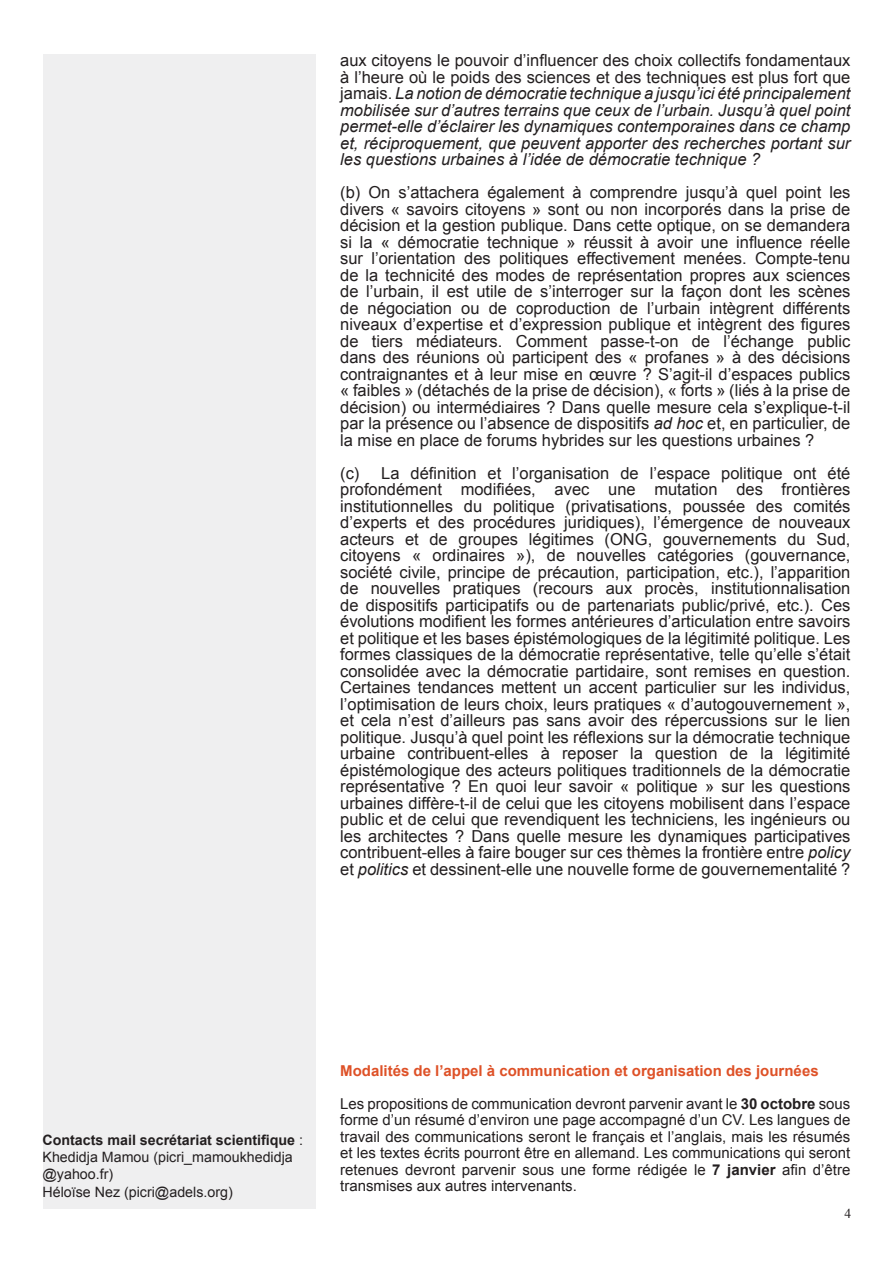
<style>
.page{position:relative;width:893px;height:1263px;background:#fff}
.page>*{position:absolute;margin:0;border:0;box-sizing:border-box;transform-origin:0 0}
.t1{font:16.5px/16.5px "Arial";color:#231f20;text-align:justify}
.t2{font:italic 16.5px/16.5px "Arial";color:#231f20;text-align:justify}
.t3{font:15px/16.5px "Arial";color:#231f20;text-align:justify}
.t4{font:700 15px "Arial";color:#de5127}
.t5{font:14.25px/17.1px "Arial";color:#231f20}
.t6{font:13.5px "Times New Roman";color:#231f20}
.s1{font-style:normal}
.s2{font-style:italic}
.s3{font-weight:700}
</style>
<div class="page">
<div style="left:43px;top:54px;width:272px;height:1155px;background:#efeff0"></div>
<p class="t2" style="left:340px;top:52px;width:512px"><span class="s1">aux citoyens le pouvoir d’influencer des choix collectifs fondamentaux à l’heure où le poids des sciences et des techniques est plus fort que jamais.</span> La notion de démocratie technique a jusqu’ici été principalement mobilisée sur d’autres terrains que ceux de l’urbain. Jusqu’à quel point permet-elle d’éclairer les dynamiques contemporaines dans ce champ et, réciproquement, que peuvent apporter des recherches portant sur les questions urbaines à l’idée de démocratie technique ?</p>
<p class="t1" style="left:340px;top:184px;width:512px">(b) On s’attachera également à comprendre jusqu’à quel point les divers « savoirs citoyens » sont ou non incorporés dans la prise de décision et la gestion publique. Dans cette optique, on se demandera si la « démocratie technique » réussit à avoir une influence réelle sur l’orientation des politiques effectivement menées. Compte-tenu de la technicité des modes de représentation propres aux sciences de l’urbain, il est utile de s’interroger sur la façon dont les scènes de négociation ou de coproduction de l’urbain intègrent différents niveaux d’expertise et d’expression publique et intègrent des figures de tiers médiateurs. Comment passe-t-on de l’échange public dans des réunions où participent des « profanes » à des décisions contraignantes et à leur mise en œuvre ? S’agit-il d’espaces publics « faibles » (détachés de la prise de décision), « forts » (liés à la prise de décision) ou intermédiaires ? Dans quelle mesure cela s’explique-t-il par la présence ou l’absence de dispositifs <span class="s2">ad hoc</span> et, en particulier, de la mise en place de forums hybrides sur les questions urbaines ?</p>
<p class="t1" style="left:340px;top:465px;width:512px">(c) La définition et l’organisation de l’espace politique ont été profondément modifiées, avec une mutation des frontières institutionnelles du politique (privatisations, poussée des comités d’experts et des procédures juridiques), l’émergence de nouveaux acteurs et de groupes légitimes (ONG, gouvernements du Sud, citoyens « ordinaires »), de nouvelles catégories (gouvernance, société civile, principe de précaution, participation, etc.), l’apparition de nouvelles pratiques (recours aux procès, institutionnalisation de dispositifs participatifs ou de partenariats public/privé, etc.). Ces évolutions modifient les formes antérieures d’articulation entre savoirs et politique et les bases épistémologiques de la légitimité politique. Les formes classiques de la démocratie représentative, telle qu’elle s’était consolidée avec la démocratie partidaire, sont remises en question.<br>Certaines tendances mettent un accent particulier sur les individus, l’optimisation de leurs choix, leurs pratiques « d’autogouvernement », et cela n’est d’ailleurs pas sans avoir des répercussions sur le lien politique. Jusqu’à quel point les réflexions sur la démocratie technique urbaine contribuent-elles à reposer la question de la légitimité épistémologique des acteurs politiques traditionnels de la démocratie représentative ? En quoi leur savoir « politique » sur les questions urbaines diffère-t-il de celui que les citoyens mobilisent dans l’espace public et de celui que revendiquent les techniciens, les ingénieurs ou les architectes ? Dans quelle mesure les dynamiques participatives contribuent-elles à faire bouger sur ces thèmes la frontière entre <span class="s2">policy </span>et <span class="s2">politics</span> et dessinent-elle une nouvelle forme de gouvernementalité ?</p>
<p class="t5" style="left:43px;top:1132px;width:262px"><span class="s3">Contacts mail secrétariat scientifique</span> :<br>Khedidja Mamou (picri_mamoukhedidja @yahoo.fr)<br>Héloïse Nez (picri@adels.org)</p>
<p class="t4" style="left:340px;top:1060px;width:480px">Modalités de l’appel à communication et organisation des journées</p>
<p class="t3" style="left:340px;top:1095px;width:512px">Les propositions de communication devront parvenir avant le <span class="s3">30 octobre</span> sous forme d’un résumé d’environ une page accompagné d’un CV. Les langues de travail des communications seront le français et l’anglais, mais les résumés et les textes écrits pourront être en allemand. Les communications qui seront retenues devront parvenir sous une forme rédigée le <span class="s3">7 janvier</span> afin d’être transmises aux autres intervenants.</p>
<p class="t6" style="left:844px;top:1205px;width:8px">4</p>
</div>
